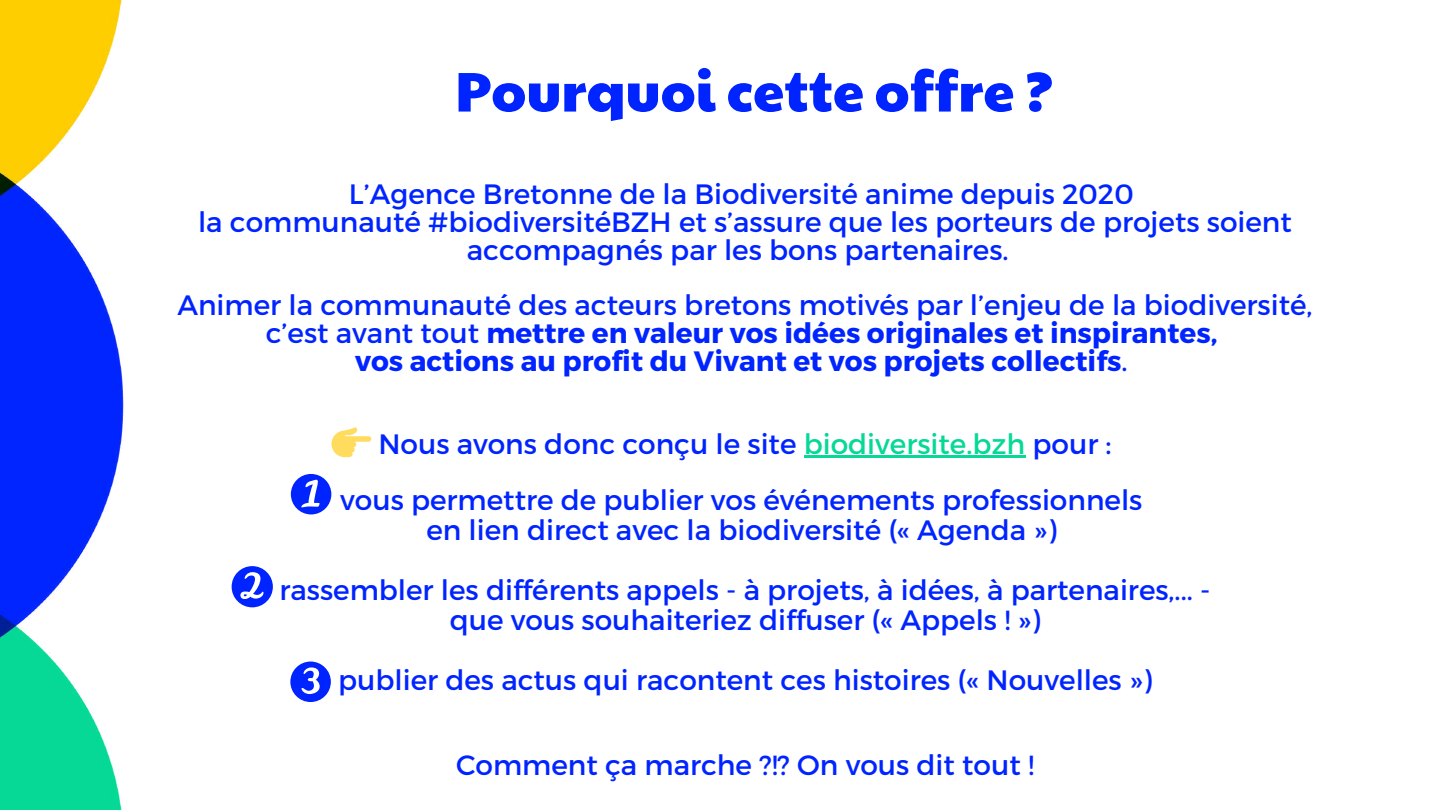
<style>
.page{position:relative;width:1440px;height:810px;background:#fff}
.page>*{position:absolute;margin:0;border:0;box-sizing:border-box;transform-origin:0 0}
.t1{font:56px "Paytone One";color:#0024ff}
.t2{font:28px/27.8px "Montserrat";color:#0024ff;text-align:center}
.t3{font:700 28px/27.8px "Montserrat";color:#0024ff;text-align:center}
.s1{font-weight:400}
.s2{color:#05d995}
</style>
<div class="page">
<img style="left:0;top:0;width:124px;height:810px">
<hr style="left:804px;top:455px;width:221px;height:3px;background:#05d995">
<svg style="left:331px;top:427px;width:40px;height:30px"></svg>
<svg style="left:291px;top:474px;width:40px;height:40px"></svg>
<svg style="left:232px;top:566px;width:41px;height:41px"></svg>
<svg style="left:290px;top:662px;width:41px;height:40px"></svg>
<h1 class="t1" style="left:455px;top:49px;width:600px">Pourquoi cette offre ?</h1>
<p class="t2" style="left:198px;top:179px;width:1095px">L’Agence Bretonne de la Biodiversité anime depuis 2020<br>la communauté #biodiversitéBZH et s’assure que les porteurs de projets soient accompagnés par les bons partenaires.</p>
<p class="t3" style="left:177px;top:290px;width:1137px"><span class="s1">Animer la communauté des acteurs bretons motivés par l’enjeu de la biodiversité, c’est avant tout</span> mettre en valeur vos idées originales et inspirantes,<br>vos actions au profit du Vivant et vos projets collectifs<span class="s1">.</span></p>
<p class="t2" style="left:340px;top:414px;width:804px;line-height:56.2px">Nous avons donc conçu le site <span class="s2">biodiversite.bzh</span> pour : vous permettre de publier vos événements professionnels</p>
<p class="t2" style="left:279px;top:499px;width:932px;line-height:60px">en lien direct avec la biodiversité (« Agenda »)<br>rassembler les différents appels - à projets, à idées, à partenaires,... -</p>
<p class="t2" style="left:338px;top:589px;width:815px;line-height:60px">que vous souhaiteriez diffuser (« Appels ! »)<br>publier des actus qui racontent ces histoires (« Nouvelles »)</p>
<p class="t2" style="left:456px;top:750px;width:579px">Comment ça marche ?!? On vous dit tout !</p>
</div>
